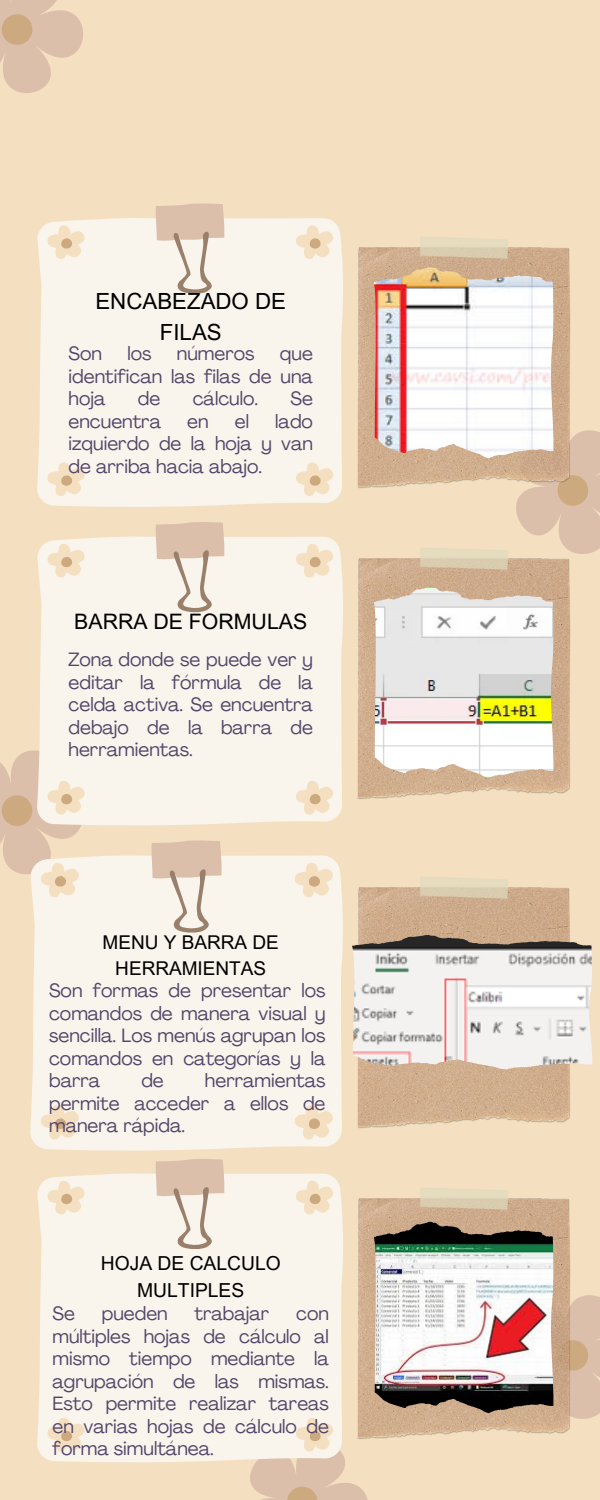
<style>
.page{position:relative;width:600px;height:1500px;background:#f5dfc1}
.page>*{position:absolute;margin:0;border:0;box-sizing:border-box;transform-origin:0 0}
.t1{font:22.3px/30.8px "Arial MT Pro";color:#000;text-align:center}
.t2{font:21.3px "Arial MT Pro";color:#000}
.t3{font:19.3px/27px "Arial MT Pro";color:#000;text-align:center}
.t4{font:19px/22.5px "Agrandir";color:#534569;text-align:justify}
.t5{font:19px/26.2px "Arial MT Pro";color:#000;text-align:center}
</style>
<div class="page">
<div style="left:37px;top:218px;width:306px;height:289px;background:#f9f4ec"></div>
<svg style="left:295px;top:225px;width:41px;height:36px"></svg>
<svg style="left:47px;top:225px;width:41px;height:36px"></svg>
<svg style="left:295px;top:462px;width:41px;height:36px"></svg>
<svg style="left:47px;top:462px;width:41px;height:36px"></svg>
<svg style="left:156px;top:203px;width:68px;height:92px;background:#e4d4c6"></svg>
<div style="left:37px;top:536px;width:306px;height:290px;background:#f9f4ec"></div>
<svg style="left:295px;top:543px;width:41px;height:36px"></svg>
<svg style="left:47px;top:543px;width:41px;height:36px"></svg>
<svg style="left:295px;top:780px;width:41px;height:36px"></svg>
<svg style="left:156px;top:522px;width:68px;height:91px;background:#e4d4c6"></svg>
<div style="left:30px;top:855px;width:313px;height:296px;background:#f9f4ec"></div>
<svg style="left:294px;top:862px;width:42px;height:37px"></svg>
<svg style="left:0;top:717px;width:105px;height:183px"></svg>
<svg style="left:294px;top:1105px;width:42px;height:36px"></svg>
<svg style="left:40px;top:1105px;width:42px;height:36px"></svg>
<svg style="left:151px;top:840px;width:71px;height:94px;background:#e4d5c7"></svg>
<div style="left:37px;top:1173px;width:306px;height:290px;background:#f9f4ec"></div>
<svg style="left:295px;top:1180px;width:41px;height:36px"></svg>
<svg style="left:47px;top:1180px;width:41px;height:36px"></svg>
<svg style="left:209px;top:1408px;width:159px;height:92px"></svg>
<svg style="left:47px;top:1417px;width:41px;height:36px"></svg>
<svg style="left:156px;top:1159px;width:68px;height:91px;background:#e4d4c6"></svg>
<svg style="left:0;top:0;width:83px;height:93px"></svg>
<svg style="left:516px;top:430px;width:84px;height:124px;background:#ddc1aa"></svg>
<img style="left:357px;top:237px;width:214px;height:252px">
<svg style="left:571px;top:1295px;width:29px;height:124px;background:#dabda6"></svg>
<img style="left:357px;top:548px;width:214px;height:251px">
<img style="left:357px;top:877px;width:214px;height:251px">
<img style="left:357px;top:1188px;width:214px;height:252px">
<img style="left:374px;top:285px;width:139px;height:173px">
<img style="left:374px;top:605px;width:139px;height:173px">
<img style="left:352px;top:948px;width:186px;height:122px">
<img style="left:374px;top:1240px;width:139px;height:173px">
<p class="t1" style="left:95px;top:289px;width:192px">ENCABEZADO DE<br>FILAS</p>
<h1 class="t4" style="left:69px;top:344px;width:35px">Son</h1>
<h1 class="t4" style="left:127px;top:344px;width:26px">los</h1>
<h1 class="t4" style="left:177px;top:344px;width:79px">números</h1>
<h1 class="t4" style="left:69px;top:344px;width:246px;text-indent:211px">que identifican las filas de una hoja</h1>
<h1 class="t4" style="left:138px;top:389px;width:24px">de</h1>
<h1 class="t4" style="left:193px;top:389px;width:67px">cálculo.</h1>
<h1 class="t4" style="left:291px;top:389px;width:24px">Se</h1>
<h1 class="t4" style="left:69px;top:412px;width:94px">encuentra</h1>
<h1 class="t4" style="left:187px;top:412px;width:23px">en</h1>
<h1 class="t4" style="left:235px;top:412px;width:16px">el</h1>
<h1 class="t4" style="left:69px;top:412px;width:246px;text-indent:207px">lado izquierdo de la hoja y van de arriba hacia abajo.</h1>
<p class="t2" style="left:74px;top:614px;width:234px">BARRA DE FORMULAS</p>
<p class="t4" style="left:69px;top:650px;width:246px">Zona donde se puede ver y editar la fórmula de la celda activa. Se encuentra debajo de la barra de herramientas.</p>
<p class="t5" style="left:103px;top:931px;width:178px">MENU Y BARRA DE<br>HERRAMIENTAS</p>
<h2 class="t4" style="left:49px;top:981px;width:278px">Son formas de presentar los comandos de manera visual y sencilla. Los menús agrupan los comandos en categorías y la barra</h2>
<h2 class="t4" style="left:49px;top:1071px;width:278px;text-indent:156px">herramientas permite acceder a ellos de manera rápida.</h2>
<h2 class="t4" style="left:141px;top:1071px;width:24px">de</h2>
<p class="t3" style="left:101px;top:1252px;width:181px">HOJA DE CALCULO<br>MULTIPLES</p>
<p class="t4" style="left:53px;top:1304px;width:24px">Se</p>
<p class="t4" style="left:102px;top:1304px;width:67px">pueden</p>
<p class="t4" style="left:195px;top:1304px;width:76px">trabajar</p>
<p class="t4" style="left:53px;top:1304px;width:278px;text-indent:244px">con múltiples hojas de cálculo al mismo tiempo mediante la agrupación de las mismas.<br>Esto permite realizar tareas en varias hojas de cálculo de forma simultánea.</p>
</div>
